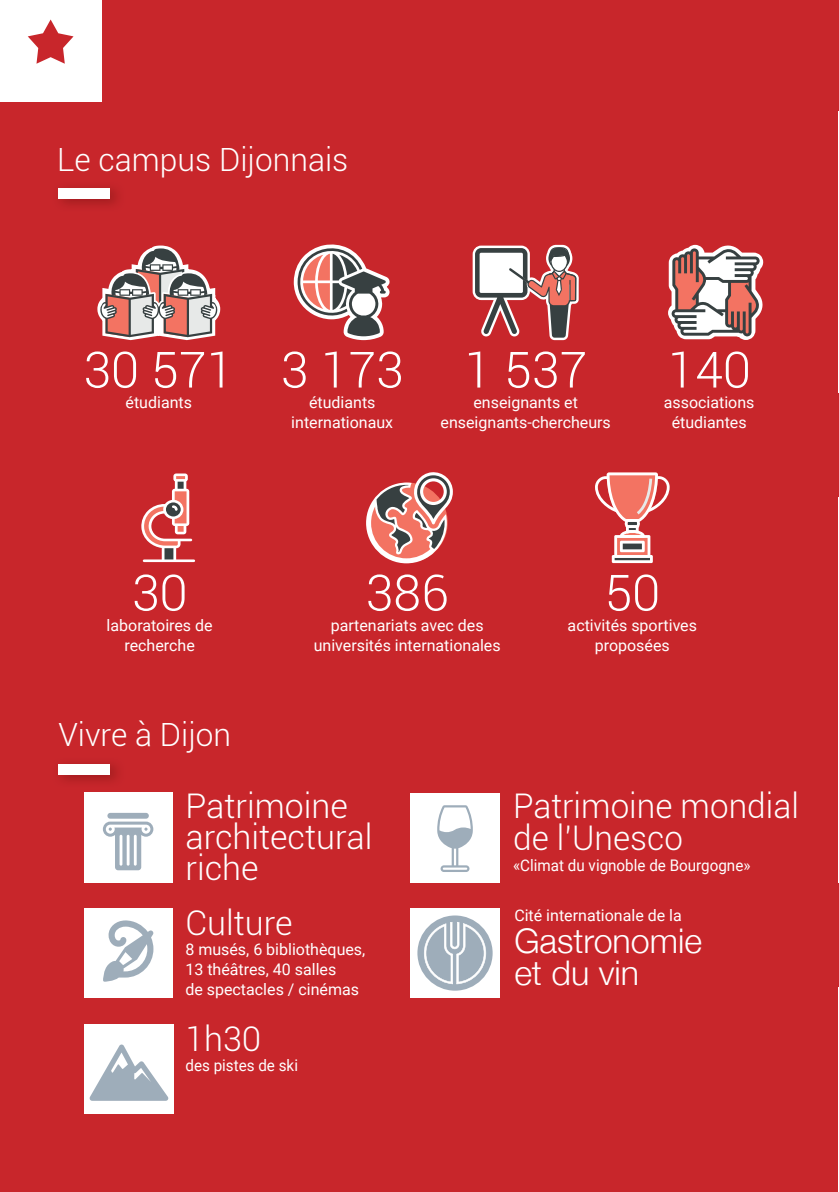
<style>
.page{position:relative;width:839px;height:1192px;background:#fff}
.page>*{position:absolute;margin:0;border:0;box-sizing:border-box;transform-origin:0 0}
.t1{font:300 50px "Roboto";color:#fff}
.t2{font:300 34px/31.4px "Roboto";color:#fff}
.t3{font:300 34px/32px "Helvetica Neue";color:#fff}
.t4{font:300 32px "Roboto";color:#fff}
.t5{font:16px/20px "Roboto";color:#fff;text-align:center}
.t6{font:16px "Roboto";color:#fff;scale:.95 1}
</style>
<div class="page">
<div style="left:829px;top:0;width:10px;height:110px;background:#c8262b"></div>
<div style="left:810px;top:394px;width:29px;height:103px;background:#c8262b"></div>
<div style="left:810px;top:884px;width:29px;height:103px;background:#c8262b"></div>
<div style="left:0;top:0;width:838px;height:1192px;background:#c8262b"></div>
<div style="left:0;top:0;width:102px;height:102px;background:#fff"></div>
<img style="left:58px;top:187px;width:59px;height:19px">
<div style="left:58px;top:188px;width:51px;height:10px;background:#fff"></div>
<img style="left:58px;top:763px;width:59px;height:19px">
<div style="left:58px;top:764px;width:51px;height:10px;background:#fff"></div>
<svg style="left:28px;top:20px;width:46px;height:44px"></svg>
<svg style="left:97px;top:246px;width:123px;height:94px"></svg>
<svg style="left:473px;top:245px;width:106px;height:95px"></svg>
<svg style="left:141px;top:473px;width:54px;height:89px"></svg>
<svg style="left:366px;top:472px;width:87px;height:91px"></svg>
<svg style="left:595px;top:472px;width:74px;height:91px"></svg>
<div style="left:84px;top:793px;width:89px;height:90px;background:#fff"></div>
<div style="left:107px;top:813px;width:42px;height:6px;background:#9eadba;border-radius:3px"></div>
<svg style="left:103px;top:822px;width:50px;height:48px"></svg>
<div style="left:410px;top:793px;width:90px;height:90px;background:#fff"></div>
<svg style="left:437px;top:805px;width:36px;height:67px"></svg>
<div style="left:84px;top:1024px;width:90px;height:90px;background:#fff"></div>
<svg style="left:89px;top:1044px;width:79px;height:57px"></svg>
<div style="left:84px;top:908px;width:89px;height:90px;background:#fff"></div>
<svg style="left:103px;top:920px;width:50px;height:62px"></svg>
<svg style="left:294px;top:244px;width:95px;height:96px"></svg>
<svg style="left:668px;top:245px;width:95px;height:95px;background:#c09391"></svg>
<div style="left:410px;top:908px;width:90px;height:90px;background:#fff"></div>
<div style="left:417px;top:915px;width:75px;height:76px;background:#9eadba;border-radius:50%"></div>
<svg style="left:424px;top:922px;width:62px;height:62px"></svg>
<h3 class="t4" style="left:57px;top:138px;width:293px">Le campus Dijonnais</h3>
<h1 class="t1" style="left:83px;top:335px;width:152px">30 571</h1>
<p class="t5" style="left:126px;top:391px;width:68px">étudiants</p>
<h1 class="t1" style="left:281px;top:335px;width:124px">3 173</h1>
<p class="t5" style="left:291px;top:391px;width:103px">étudiants internationaux</p>
<h1 class="t1" style="left:464px;top:335px;width:124px">1 537</h1>
<p class="t5" style="left:440px;top:391px;width:172px">enseignants et enseignants-chercheurs</p>
<h1 class="t1" style="left:667px;top:335px;width:85px">140</h1>
<p class="t5" style="left:664px;top:391px;width:92px">associations étudiantes</p>
<h1 class="t1" style="left:132px;top:558px;width:57px">30</h1>
<p class="t5" style="left:107px;top:614px;width:108px">laboratoires de recherche</p>
<h1 class="t1" style="left:366px;top:558px;width:85px">386</h1>
<p class="t5" style="left:314px;top:614px;width:188px">partenariats avec des universités internationales</p>
<h1 class="t1" style="left:604px;top:558px;width:57px">50</h1>
<p class="t5" style="left:567px;top:614px;width:131px">activités sportives proposées</p>
<h3 class="t4" style="left:58px;top:712px;width:174px">Vivre à Dijon</h3>
<h2 class="t2" style="left:185px;top:789px;width:189px">Patrimoine architectural riche</h2>
<h2 class="t2" style="left:185px;top:906px;width:109px">Culture</h2>
<p class="t5" style="left:185px;top:938px;width:181px;text-align:left">8 musés, 6 bibliothèques,<br>13 théâtres, 40 salles<br>de spectacles / cinémas</p>
<h2 class="t2" style="left:185px;top:1022px;width:77px">1h30</h2>
<p class="t6" style="left:185px;top:1054px;width:120px">des pistes de ski</p>
<h2 class="t2" style="left:513px;top:788px;width:287px;line-height:32px">Patrimoine mondial de l’Unesco</h2>
<p class="t6" style="left:513px;top:854px;width:251px">«Climat du vignoble de Bourgogne»</p>
<p class="t5" style="left:514px;top:905px;width:169px">Cité internationale de la</p>
<h2 class="t3" style="left:514px;top:924px;width:189px">Gastronomie et du vin</h2>
</div>
